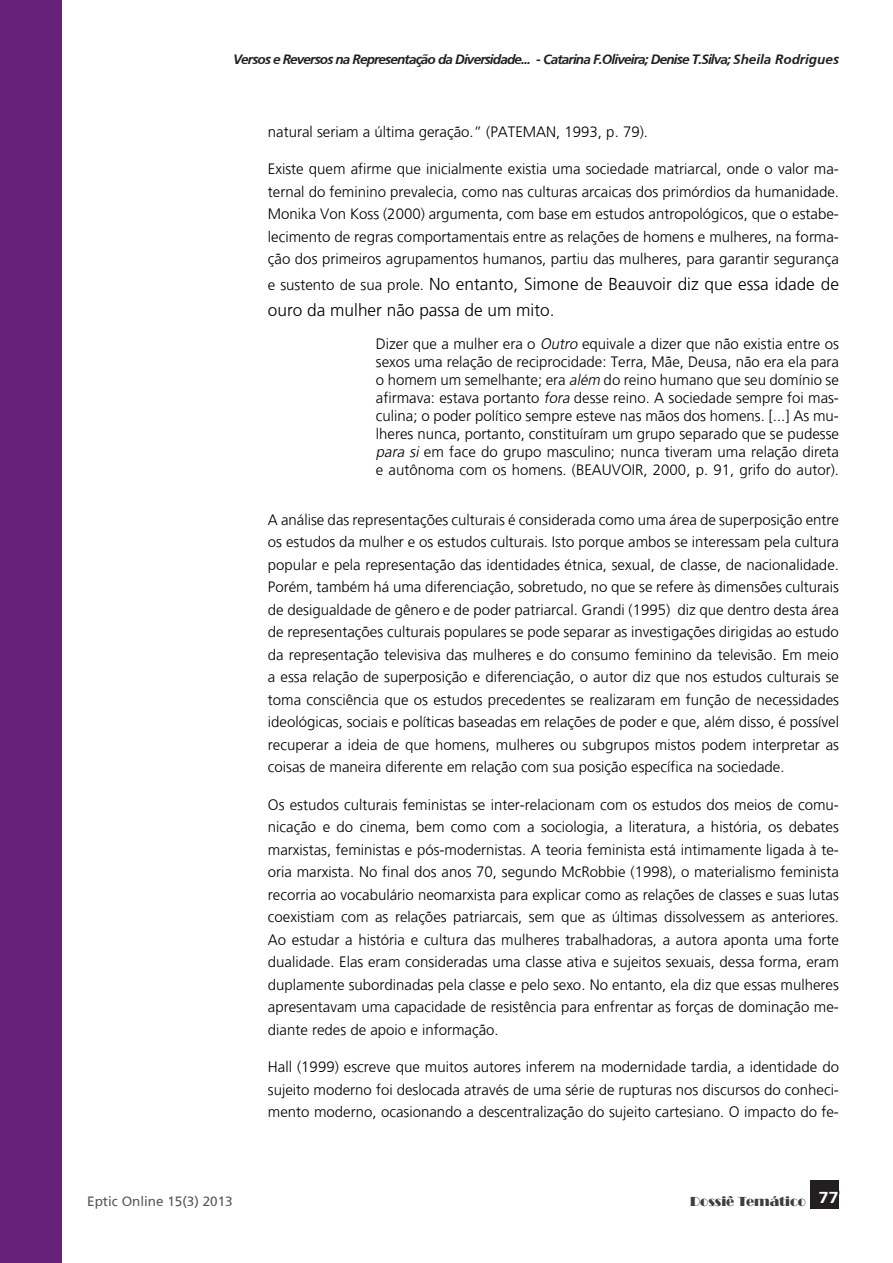
<style>
.page{position:relative;width:893px;height:1263px;background:#fff}
.page>*{position:absolute;margin:0;border:0;box-sizing:border-box;transform-origin:0 0}
.rev_artigo{font:300 17.25px/25.8px "Frutiger";color:#000}
.rev_artigo-2{font:300 15px/22.5px "Frutiger";color:#000;text-align:justify}
.rev_citaçao{font:300 15px/18px "Frutiger";color:#000;text-align:justify}
.t1{font:italic 700 13.5px "Frutiger";letter-spacing:-.06em;color:#231f20}
.t2{font:13.5px "Frutiger";color:#57585a}
.t3{font:13.5px "Broadway";color:#3e3e3f}
.s1{font-size:15px}
.s2{font-style:italic}
</style>
<div class="page">
<div style="left:811px;top:1180px;width:28px;height:29px;background:#231f20"></div>
<div style="left:0;top:0;width:62px;height:1263px;background:#66217a"></div>
<p class="t1" style="left:233px;top:52px;width:607px">Versos e Reversos na Representação da Diversidade... - Catarina F.Oliveira; Denise T.Silva; Sheila Rodrigues</p>
<p class="rev_artigo-2" style="left:268px;top:120px;width:382px">natural seriam a última geração.” (PATEMAN, 1993, p. 79).</p>
<p class="rev_artigo-2" style="left:268px;top:158px;width:573px">Existe quem afirme que inicialmente existia uma sociedade matriarcal, onde o valor ma&shy;ternal do feminino prevalecia, como nas culturas arcaicas dos primórdios da humanidade.<br>Monika Von Koss (2000) argumenta, com base em estudos antropológicos, que o estabe&shy;lecimento de regras comportamentais entre as relações de homens e mulheres, na forma&shy;ção dos primeiros agrupamentos humanos, partiu das mulheres, para garantir segurança</p>
<p class="rev_artigo" style="left:268px;top:271px;width:573px"><span class="s1">e sustento de sua prole.</span> No entanto, Simone de Beauvoir diz que essa idade de ouro da mulher não passa de um mito.</p>
<p class="rev_citaçao" style="left:376px;top:335px;width:465px">Dizer que a mulher era o <span class="s2">Outro</span> equivale a dizer que não existia entre os sexos uma relação de reciprocidade: Terra, Mãe, Deusa, não era ela para o homem um semelhante; era <span class="s2">além</span> do reino humano que seu domínio se afirmava: estava portanto <span class="s2">fora</span> desse reino. A sociedade sempre foi mas&shy;culina; o poder político sempre esteve nas mãos dos homens. [...] As mu&shy;lheres nunca, portanto, constituíram um grupo separado que se pudesse <span class="s2">para si</span> em face do grupo masculino; nunca tiveram uma relação direta e autônoma com os homens. (BEAUVOIR, 2000, p. 91, grifo do autor).</p>
<p class="rev_artigo-2" style="left:268px;top:508px;width:573px">A análise das representações culturais é considerada como uma área de superposição entre os estudos da mulher e os estudos culturais. Isto porque ambos se interessam pela cultura popular e pela representação das identidades étnica, sexual, de classe, de nacionalidade.<br>Porém, também há uma diferenciação, sobretudo, no que se refere às dimensões culturais de desigualdade de gênero e de poder patriarcal. Grandi (1995) diz que dentro desta área de representações culturais populares se pode separar as investigações dirigidas ao estudo da representação televisiva das mulheres e do consumo feminino da televisão. Em meio a essa relação de superposição e diferenciação, o autor diz que nos estudos culturais se toma consciência que os estudos precedentes se realizaram em função de necessidades ideológicas, sociais e políticas baseadas em relações de poder e que, além disso, é possível recuperar a ideia de que homens, mulheres ou subgrupos mistos podem interpretar as coisas de maneira diferente em relação com sua posição específica na sociedade.</p>
<p class="rev_artigo-2" style="left:268px;top:793px;width:573px">Os estudos culturais feministas se inter-relacionam com os estudos dos meios de comu&shy;nicação e do cinema, bem como com a sociologia, a literatura, a história, os debates marxistas, feministas e pós-modernistas. A teoria feminista está intimamente ligada à te&shy;oria marxista. No final dos anos 70, segundo McRobbie (1998), o materialismo feminista recorria ao vocabulário neomarxista para explicar como as relações de classes e suas lutas coexistiam com as relações patriarcais, sem que as últimas dissolvessem as anteriores.<br>Ao estudar a história e cultura das mulheres trabalhadoras, a autora aponta uma forte dualidade. Elas eram consideradas uma classe ativa e sujeitos sexuais, dessa forma, eram duplamente subordinadas pela classe e pelo sexo. No entanto, ela diz que essas mulheres apresentavam uma capacidade de resistência para enfrentar as forças de dominação me&shy;diante redes de apoio e informação.</p>
<p class="rev_artigo-2" style="left:268px;top:1056px;width:573px">Hall (1999) escreve que muitos autores inferem na modernidade tardia, a identidade do sujeito moderno foi deslocada através de uma série de rupturas nos discursos do conheci&shy;mento moderno, ocasionando a descentralização do sujeito cartesiano. O impacto do fe-</p>
<p class="t2" style="left:87px;top:1193px;width:147px">Eptic Online 15(3) 2013</p>
<p class="t3" style="left:690px;top:1194px;width:150px">Dossiê Temático <sup>77</sup></p>
</div>
